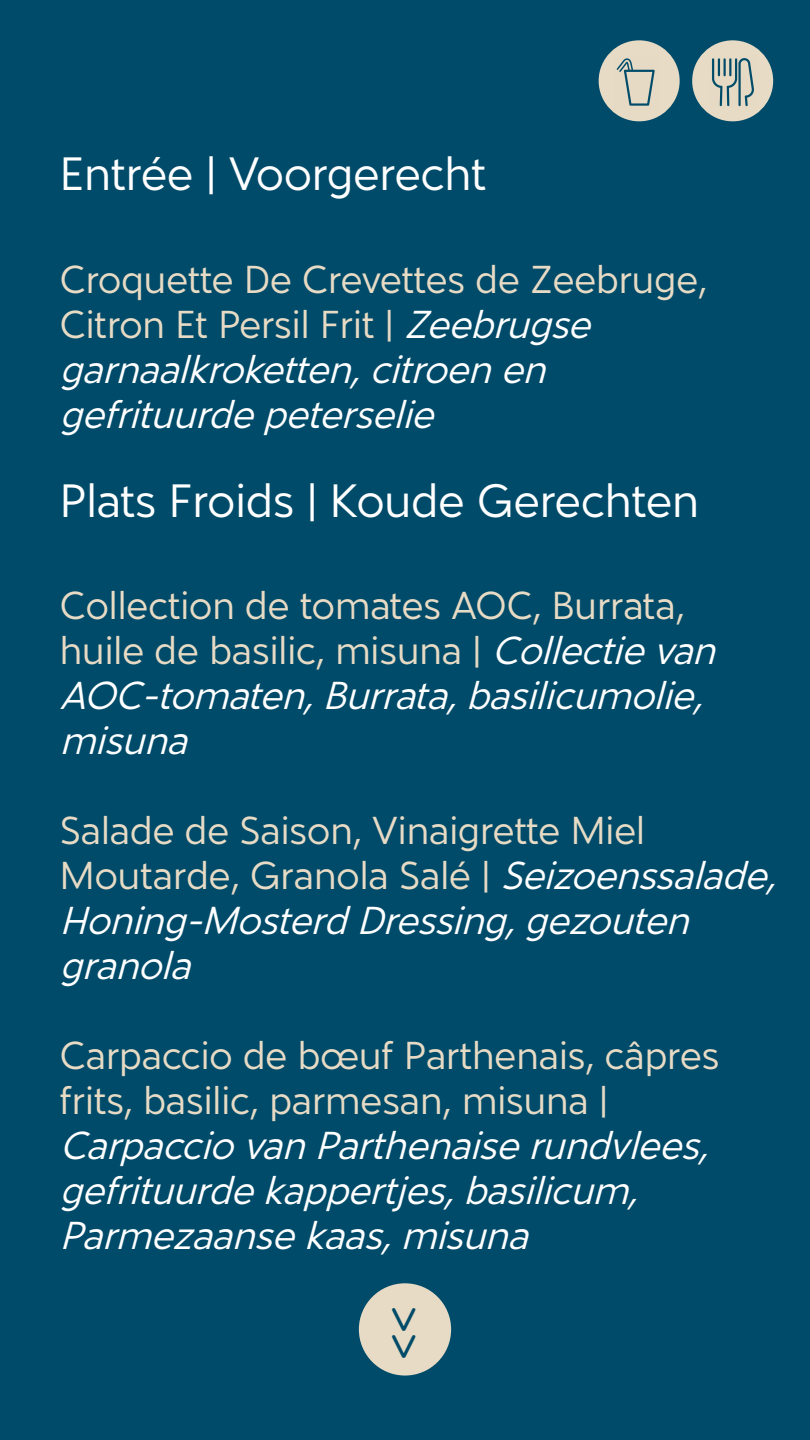
<style>
.page{position:relative;width:810px;height:1440px;background:#004b69}
.page>*{position:absolute;margin:0;border:0;box-sizing:border-box;transform-origin:0 0}
.t1{font:45px "Almarose";color:#fff}
.t2{font:300 45px "VAG Rounded Std";color:#004b69}
.t3{font:italic 37.5px/45px "Almarose";color:#fff}
.t4{font:37.5px/45px "Almarose";color:#e8dbc5}
.s1{font-style:normal;color:#e8dbc5}
.s2{font-style:italic;color:#fff}
</style>
<div class="page">
<div style="left:599px;top:40px;width:81px;height:81px;background:#e8dbc5;border-radius:50%"></div>
<svg style="left:608px;top:50px;width:57px;height:64px"></svg>
<div style="left:692px;top:40px;width:81px;height:81px;background:#e8dbc5;border-radius:50%"></div>
<svg style="left:703px;top:50px;width:60px;height:63px"></svg>
<div style="left:359px;top:1283px;width:92px;height:93px;background:#e8dbc5;border-radius:50%"></div>
<p class="t1" style="left:60px;top:147px;width:428px">Entrée | Voorgerecht</p>
<p class="t3" style="left:60px;top:257px;width:649px"><span class="s1">Croquette De Crevettes de Zeebruge,<br>Citron Et Persil Frit |</span> Zeebrugse garnaalkroketten,citroenen gefrituurdepeterselie</p>
<p class="t1" style="left:60px;top:474px;width:641px">Plats Froids | Koude Gerechten</p>
<p class="t4" style="left:60px;top:584px;width:669px">Collection de tomates AOC, Burrata, huile de basilic, misuna | <span class="s2">Collectievan<br>AOC-tomaten,Burrata,basilicumolie, misuna</span></p>
<p class="t3" style="left:60px;top:809px;width:729px"><span class="s1">Salade de Saison, Vinaigrette Miel<br>Moutarde, Granola Salé |</span> Seizoenssalade,<br>Honing-MosterdDressing,gezouten granola</p>
<p class="t4" style="left:60px;top:1034px;width:661px">Carpaccio de bœuf Parthenais, câpres frits, basilic, parmesan, misuna |</p>
<p class="t3" style="left:60px;top:1124px;width:661px">Carpaccio vanParthenaiserundvlees, gefrituurdekappertjes,basilicum,<br>Parmezaansekaas,misuna</p>
<p class="t2" style="left:434px;top:1306px;width:56px;rotate:90deg">&gt;&gt;</p>
</div>
